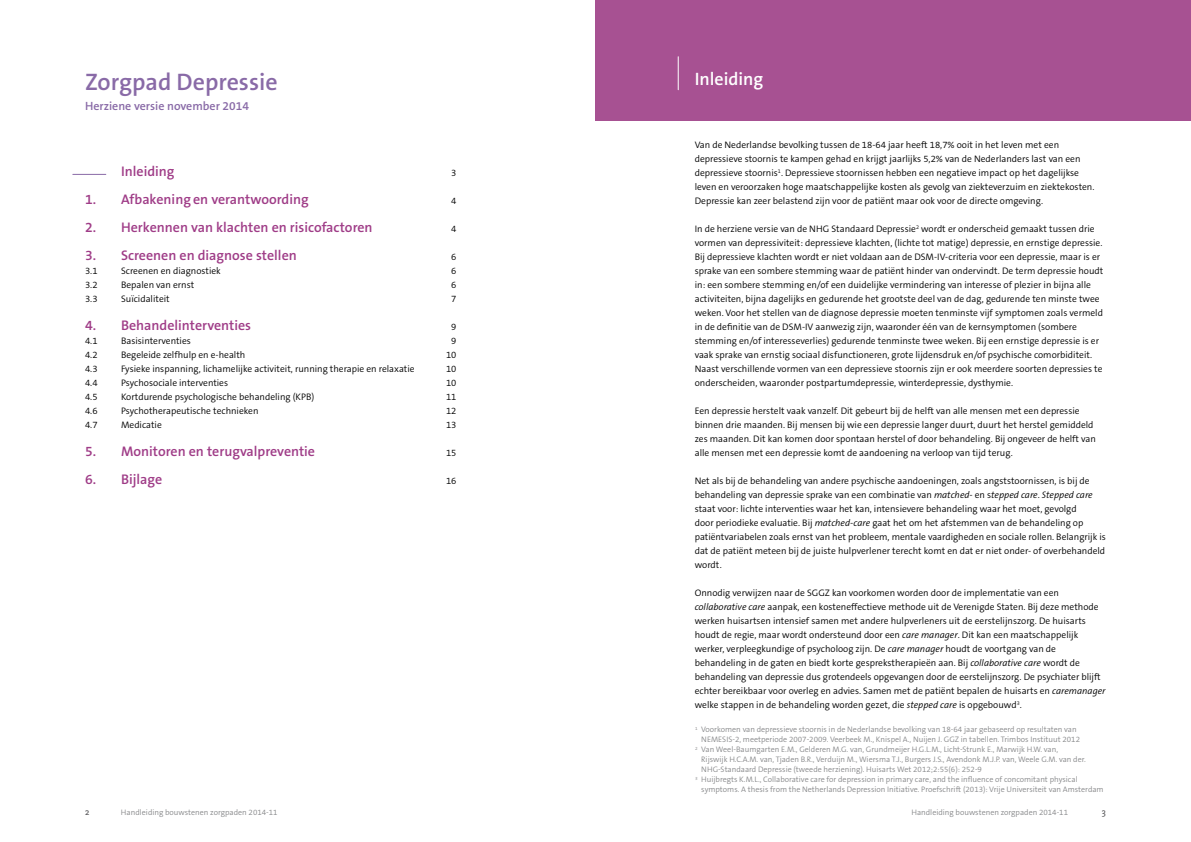
<style>
.page{position:relative;width:1191px;height:842px;background:#fff}
.page>*{position:absolute;margin:0;border:0;box-sizing:border-box;transform-origin:0 0}
.t1{font:600 24px "The Sans B6";color:#896aa7}
.t2{font:600 18px "The Sans B6";color:#fff}
.t3{font:600 14px "The Sans B6";color:#9f3c87}
.t4{font:600 12px "The Sans B6";color:#896aa7}
.t5{font:300 9.5px/14px "The Sans B4";color:#000}
.t6{font:9px "The Serif";color:#58585a}
.t7{font:300 8px "The Sans B4";color:#87888a}
.s1{font-style:italic}
</style>
<div class="page">
<div style="left:595px;top:0;width:596px;height:120px;background:#a75192"></div>
<hr style="left:677px;top:57px;width:1px;height:33px;background:#fff">
<hr style="left:73px;top:174px;width:33px;height:1px;background:#896aa7">
<h1 class="t1" style="left:85px;top:69px;width:194px">Zorgpad Depressie</h1>
<p class="t4" style="left:85px;top:100px;width:165px">Herziene versie november 2014</p>
<h3 class="t3" style="left:121px;top:164px;width:55px">Inleiding</h3>
<p class="t5" style="left:451px;top:166px;width:7px">3</p>
<h3 class="t3" style="left:85px;top:192px;width:225px">1. Afbakening en verantwoording</h3>
<p class="t5" style="left:451px;top:194px;width:7px">4</p>
<h3 class="t3" style="left:85px;top:220px;width:289px">2. Herkennen van klachten en risicofactoren</h3>
<p class="t5" style="left:451px;top:222px;width:7px">4</p>
<h3 class="t3" style="left:85px;top:248px;width:213px">3. Screenen en diagnose stellen</h3>
<p class="t5" style="left:451px;top:250px;width:7px">6</p>
<p class="t5" style="left:85px;top:264px;width:14px">3.1</p>
<p class="t5" style="left:121px;top:264px;width:101px">Screenen en diagnostiek</p>
<p class="t5" style="left:451px;top:264px;width:7px">6</p>
<p class="t5" style="left:85px;top:278px;width:14px">3.2</p>
<p class="t5" style="left:121px;top:278px;width:75px">Bepalen van ernst</p>
<p class="t5" style="left:451px;top:278px;width:7px">6</p>
<p class="t5" style="left:85px;top:292px;width:14px">3.3</p>
<p class="t5" style="left:121px;top:292px;width:50px">Suïcidaliteit</p>
<p class="t5" style="left:451px;top:292px;width:7px">7</p>
<h3 class="t3" style="left:85px;top:318px;width:167px">4. Behandelinterventies</h3>
<p class="t5" style="left:451px;top:320px;width:7px">9</p>
<p class="t5" style="left:85px;top:334px;width:14px">4.1</p>
<p class="t5" style="left:121px;top:334px;width:71px">Basisinterventies</p>
<p class="t5" style="left:451px;top:334px;width:7px">9</p>
<p class="t5" style="left:85px;top:348px;width:14px">4.2</p>
<p class="t5" style="left:121px;top:348px;width:126px">Begeleide zelfhulp en e-health</p>
<p class="t5" style="left:446px;top:348px;width:12px">10</p>
<p class="t5" style="left:85px;top:362px;width:14px">4.3</p>
<p class="t5" style="left:121px;top:362px;width:295px">Fysieke inspanning, lichamelijke activiteit, running therapie en relaxatie</p>
<p class="t5" style="left:446px;top:362px;width:12px">10</p>
<p class="t5" style="left:85px;top:376px;width:14px">4.4</p>
<p class="t5" style="left:121px;top:376px;width:109px">Psychosociale interventies</p>
<p class="t5" style="left:446px;top:376px;width:12px">10</p>
<p class="t5" style="left:85px;top:390px;width:14px">4.5</p>
<p class="t5" style="left:121px;top:390px;width:195px">Kortdurende psychologische behandeling (KPB)</p>
<p class="t5" style="left:446px;top:390px;width:12px">11</p>
<p class="t5" style="left:85px;top:404px;width:14px">4.6</p>
<p class="t5" style="left:121px;top:404px;width:139px">Psychotherapeutische technieken</p>
<p class="t5" style="left:446px;top:404px;width:12px">12</p>
<p class="t5" style="left:85px;top:418px;width:14px">4.7</p>
<p class="t5" style="left:121px;top:418px;width:42px">Medicatie</p>
<p class="t5" style="left:446px;top:418px;width:12px">13</p>
<h3 class="t3" style="left:85px;top:444px;width:231px">5. Monitoren en terugvalpreventie</h3>
<p class="t5" style="left:446px;top:446px;width:12px">15</p>
<h3 class="t3" style="left:85px;top:472px;width:79px">6. Bijlage</h3>
<p class="t5" style="left:446px;top:474px;width:12px">16</p>
<h2 class="t2" style="left:694px;top:69px;width:70px">Inleiding</h2>
<p class="t5" style="left:694px;top:138px;width:401px">Van de Nederlandse bevolking tussen de 18-64 jaar heeft 18,7% ooit in het leven met een depressieve stoornis te kampen gehad en krijgt jaarlijks 5,2% van de Nederlanders last van een depressieve stoornis<sup>1</sup>. Depressieve stoornissen hebben een negatieve impact op het dagelijkse leven en veroorzaken hoge maatschappelijke kosten als gevolg van ziekteverzuim en ziektekosten.<br>Depressie kan zeer belastend zijn voor de patiënt maar ook voor de directe omgeving.</p>
<p class="t5" style="left:694px;top:222px;width:410px">In de herziene versie van de NHG Standaard Depressie<sup>2</sup> wordt er onderscheid gemaakt tussen drie vormen van depressiviteit: depressieve klachten, (lichte tot matige) depressie, en ernstige depressie.<br>Bij depressieve klachten wordt er niet voldaan aan de DSM-IV-criteria voor een depressie, maar is er sprake van een sombere stemming waar de patiënt hinder van ondervindt. De term depressie houdt in: een sombere stemming en/of een duidelijke vermindering van interesse of plezier in bijna alle activiteiten, bijna dagelijks en gedurende het grootste deel van de dag, gedurende ten minste twee weken. Voor het stellen van de diagnose depressie moeten tenminste vijf symptomen zoals vermeld in de definitie van de DSM-IV aanwezig zijn, waaronder één van de kernsymptomen (sombere stemming en/of interesseverlies) gedurende tenminste twee weken. Bij een ernstige depressie is er vaak sprake van ernstig sociaal disfunctioneren, grote lijdensdruk en/of psychische comorbiditeit.<br>Naast verschillende vormen van een depressieve stoornis zijn er ook meerdere soorten depressies te onderscheiden, waaronder postpartumdepressie, winterdepressie, dysthymie.</p>
<p class="t5" style="left:694px;top:404px;width:402px">Een depressie herstelt vaak vanzelf. Dit gebeurt bij de helft van alle mensen met een depressie binnen drie maanden. Bij mensen bij wie een depressie langer duurt, duurt het herstel gemiddeld zes maanden. Dit kan komen door spontaan herstel of door behandeling. Bij ongeveer de helft van alle mensen met een depressie komt de aandoening na verloop van tijd terug.</p>
<p class="t5" style="left:694px;top:474px;width:413px">Net als bij de behandeling van andere psychische aandoeningen, zoals angststoornissen, is bij de behandeling van depressie sprake van een combinatie van <span class="s1">matched-</span> en s<span class="s1">tepped care</span>. <span class="s1">Stepped care </span>staat voor: lichte interventies waar het kan, intensievere behandeling waar het moet, gevolgd<br>door periodieke evaluatie. Bij <span class="s1">matched-care</span> gaat het om het afstemmen van de behandeling op patiëntvariabelen zoals ernst van het probleem, mentale vaardigheden en sociale rollen. Belangrijk is dat de patiënt meteen bij de juiste hulpverlener terecht komt en dat er niet onder- of overbehandeld wordt.</p>
<p class="t5" style="left:694px;top:586px;width:412px">Onnodig verwijzen naar de SGGZ kan voorkomen worden door de implementatie van een <span class="s1">collaborative care</span> aanpak, een kosteneffectieve methode uit de Verenigde Staten. Bij deze methode werken huisartsen intensief samen met andere hulpverleners uit de eerstelijnszorg. De huisarts houdt de regie, maar wordt ondersteund door een <span class="s1">care manager</span>. Dit kan een maatschappelijk werker, verpleegkundige of psycholoog zijn. De <span class="s1">care manager</span> houdt de voortgang van de behandeling in de gaten en biedt korte gesprekstherapieën aan. Bij <span class="s1">collaborative care</span> wordt de behandeling van depressie dus grotendeels opgevangen door de eerstelijnszorg. De psychiater blijft echter bereikbaar voor overleg en advies. Samen met de patiënt bepalen de huisarts en <span class="s1">caremanager </span>welke stappen in de behandeling worden gezet, die <span class="s1">stepped care</span> is opgebouwd<sup>3</sup>.</p>
<p class="t7" style="left:695px;top:725px;width:383px"><sup>1</sup> Voorkomen van depressieve stoornis in de Nederlandse bevolking van 18-64 jaar gebaseerd op resultaten van</p>
<p class="t7" style="left:701px;top:735px;width:380px">NEMESIS-2, meetperiode 2007-2009. Veerbeek M., Knispel A., Nuijen J. GGZ in tabellen. Trimbos Instituut 2012</p>
<p class="t7" style="left:695px;top:745px;width:364px"><sup>2</sup> Van Weel-Baumgarten E.M., Gelderen M.G. van, Grundmeijer H.G.L.M., Licht-Strunk E., Marwijk H.W. van,</p>
<p class="t7" style="left:701px;top:755px;width:386px">Rijswijk H.C.A.M. van, Tjaden B.R., Verduijn M., Wiersma T.J., Burgers J.S., Avendonk M.J.P. van, Weele G.M. van der.</p>
<p class="t7" style="left:701px;top:765px;width:282px">NHG-Standaard Depressie (tweede herziening). Huisarts Wet 2012;2:55(6): 252-9</p>
<p class="t7" style="left:695px;top:775px;width:384px"><sup>3</sup> Huijbregts K.M.L., Collaborative care for depression in primary care, and the influence of concomitant physical</p>
<p class="t7" style="left:701px;top:785px;width:404px">symptoms. A thesis from the Netherlands Depression Initiative. Proefschrift (2013): Vrije Universiteit van Amsterdam</p>
<p class="t6" style="left:85px;top:804px;width:6px">2</p>
<p class="t7" style="left:121px;top:808px;width:158px">Handleiding bouwstenen zorgpaden 2014-11</p>
<p class="t7" style="left:911px;top:808px;width:158px">Handleiding bouwstenen zorgpaden 2014-11</p>
<p class="t6" style="left:1101px;top:804px;width:6px">3</p>
</div>
